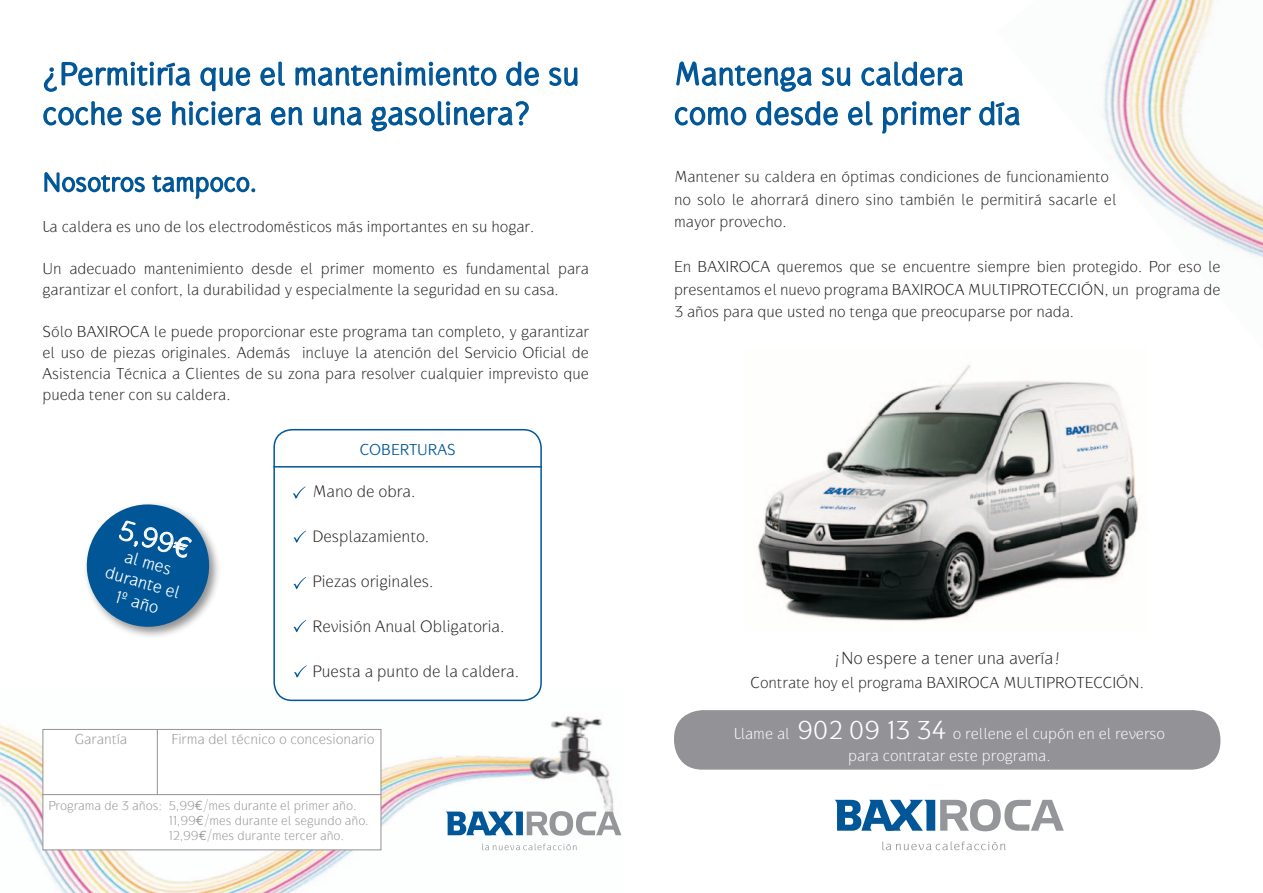
<style>
.page{position:relative;width:1263px;height:893px;background:#fff}
.page>*{position:absolute;margin:0;border:0;box-sizing:border-box;transform-origin:0 0}
.t1{font:33px/39.6px "Gauntlet Classic";letter-spacing:.01em;color:#005697}
.t2{font:28.8px "Gauntlet Classic";color:#fff}
.t3{font:27px "Gauntlet Classic";letter-spacing:.01em;color:#005697}
.t4{font:18.15px/20.7px "Gauntlet Classic";color:#fff;text-align:center}
.t5{font:100 18px "Gauntlet";color:#231f20}
.t6{font:100 17.25px "Gauntlet";color:#231f20}
.t7{font:100 16.5px/21px "Gauntlet";color:#231f20}
.t8{font:100 16.5px/22.5px "Gauntlet";color:#fff;text-align:center}
.t9{font:16.5px "Gauntlet Classic";color:#005697}
.t10{font:100 15px "Gauntlet";color:#939296}
.t11{font:100 13.5px/15px "Gauntlet";color:#939296}
.s1{font-family:"Euro Mono"}
.s2{font-family:"Euro Mono";font-weight:400}
.s3{font-family:"Gauntlet Classic";font-weight:400;font-size:27px}
</style>
<div class="page">
<img style="left:1103px;top:0;width:160px;height:258px">
<img style="left:0;top:688px;width:622px;height:205px">
<svg style="left:549px;top:67px;width:29px;height:19px"></svg>
<svg style="left:43px;top:61px;width:496px;height:71px"></svg>
<svg style="left:674px;top:61px;width:297px;height:73px"></svg>
<svg style="left:979px;top:101px;width:41px;height:25px"></svg>
<div style="left:273px;top:429px;width:269px;height:272px;border:2px solid #005697;border-radius:18px"></div>
<hr style="left:273px;top:466px;width:269px;height:2px;background:#005697">
<svg style="left:293px;top:486px;width:12px;height:13px"></svg>
<svg style="left:293px;top:530px;width:13px;height:13px"></svg>
<svg style="left:293px;top:577px;width:13px;height:12px"></svg>
<svg style="left:293px;top:620px;width:13px;height:12px"></svg>
<svg style="left:294px;top:665px;width:13px;height:13px"></svg>
<div style="left:83px;top:501px;width:139px;height:139px;background:#231f20;opacity:.5"></div>
<svg style="left:83px;top:501px;width:133px;height:133px"></svg>
<svg style="left:482px;top:843px;width:95px;height:7px"></svg>
<svg style="left:445px;top:811px;width:176px;height:25px"></svg>
<svg style="left:882px;top:841px;width:123px;height:9px"></svg>
<svg style="left:834px;top:799px;width:230px;height:32px"></svg>
<img style="left:757px;top:364px;width:383px;height:258px">
<svg style="left:44px;top:172px;width:101px;height:21px"></svg>
<svg style="left:152px;top:175px;width:103px;height:24px"></svg>
<div style="left:674px;top:710px;width:546px;height:60px;background:#939296;border-radius:28px"></div>
<div style="left:43px;top:729px;width:338px;height:121px;background:#fff;border:1px solid #939296"></div>
<hr style="left:157px;top:730px;width:1px;height:65px;background:#939296">
<hr style="left:43px;top:794px;width:338px;height:1px;background:#939296">
<h1 class="t1" style="left:43px;top:54px;width:538px">¿Permitiría que el mantenimiento de su coche se hiciera en una gasolinera?</h1>
<h1 class="t1" style="left:674px;top:54px;width:348px">Mantenga su caldera como desde el primer día</h1>
<h3 class="t3" style="left:43px;top:167px;width:216px">Nosotros tampoco.</h3>
<p class="t7" style="left:43px;top:216px;width:493px">La caldera es uno de los electrodomésticos más importantes en su hogar.</p>
<p class="t7" style="left:43px;top:258px;width:548px">Un adecuado mantenimiento desde el primer momento es fundamental para garantizar el confort, la durabilidad y especialmente la seguridad en su casa.</p>
<p class="t7" style="left:43px;top:321px;width:548px;text-align:justify">Sólo BAXIROCA le puede proporcionar este programa tan completo, y garantizar el uso de piezas originales. Además incluye la atención del Servicio Oficial de Asistencia Técnica a Clientes de su zona para resolver cualquier imprevisto que pueda tener con su caldera.</p>
<h2 class="t2" style="left:124px;top:513px;width:75px;rotate:16deg">5,99<span class="s1">€</span></h2>
<p class="t4" style="left:114px;top:542px;width:78px;rotate:16deg">al mes durante el<br>1º año</p>
<p class="t9" style="left:360px;top:440px;width:97px">COBERTURAS</p>
<p class="t6" style="left:313px;top:481px;width:104px">Mano de obra.</p>
<p class="t6" style="left:313px;top:526px;width:118px">Desplazamiento.</p>
<p class="t6" style="left:313px;top:571px;width:123px">Piezas originales.</p>
<p class="t6" style="left:313px;top:616px;width:193px">Revisión Anual Obligatoria.</p>
<p class="t6" style="left:313px;top:661px;width:208px">Puesta a punto de la caldera.</p>
<p class="t10" style="left:75px;top:730px;width:54px">Garantía</p>
<p class="t10" style="left:172px;top:730px;width:204px">Firma del técnico o concesionario</p>
<p class="t11" style="left:168px;top:798px;width:202px;text-indent:-120px">Programa de 3 años: 5,99<span class="s2">€</span>/mes durante el primer año.<br>11,99<span class="s2">€</span>/mes durante el segundo año.<br>12,99<span class="s2">€</span>/mes durante tercer año.</p>
<p class="t7" style="left:674px;top:165px;width:444px;line-height:22.5px">Mantener su caldera en óptimas condiciones de funcionamiento no solo le ahorrará dinero sino también le permitirá sacarle el mayor provecho.</p>
<p class="t7" style="left:674px;top:255px;width:548px;line-height:22.5px;text-align:justify">En BAXIROCA queremos que se encuentre siempre bien protegido. Por eso le presentamos el nuevo programa BAXIROCA MULTIPROTECCIÓN, un programa de 3 años para que usted no tenga que preocuparse por nada.</p>
<p class="t5" style="left:834px;top:648px;width:229px">¡No espere a tener una avería!</p>
<p class="t7" style="left:750px;top:672px;width:395px">Contrate hoy el programa BAXIROCA MULTIPROTECCIÓN.</p>
<p class="t8" style="left:734px;top:722px;width:433px">Llame al <span class="s3">902 09 13 34</span> o rellene el cupón en el reverso para contratar este programa.</p>
</div>
